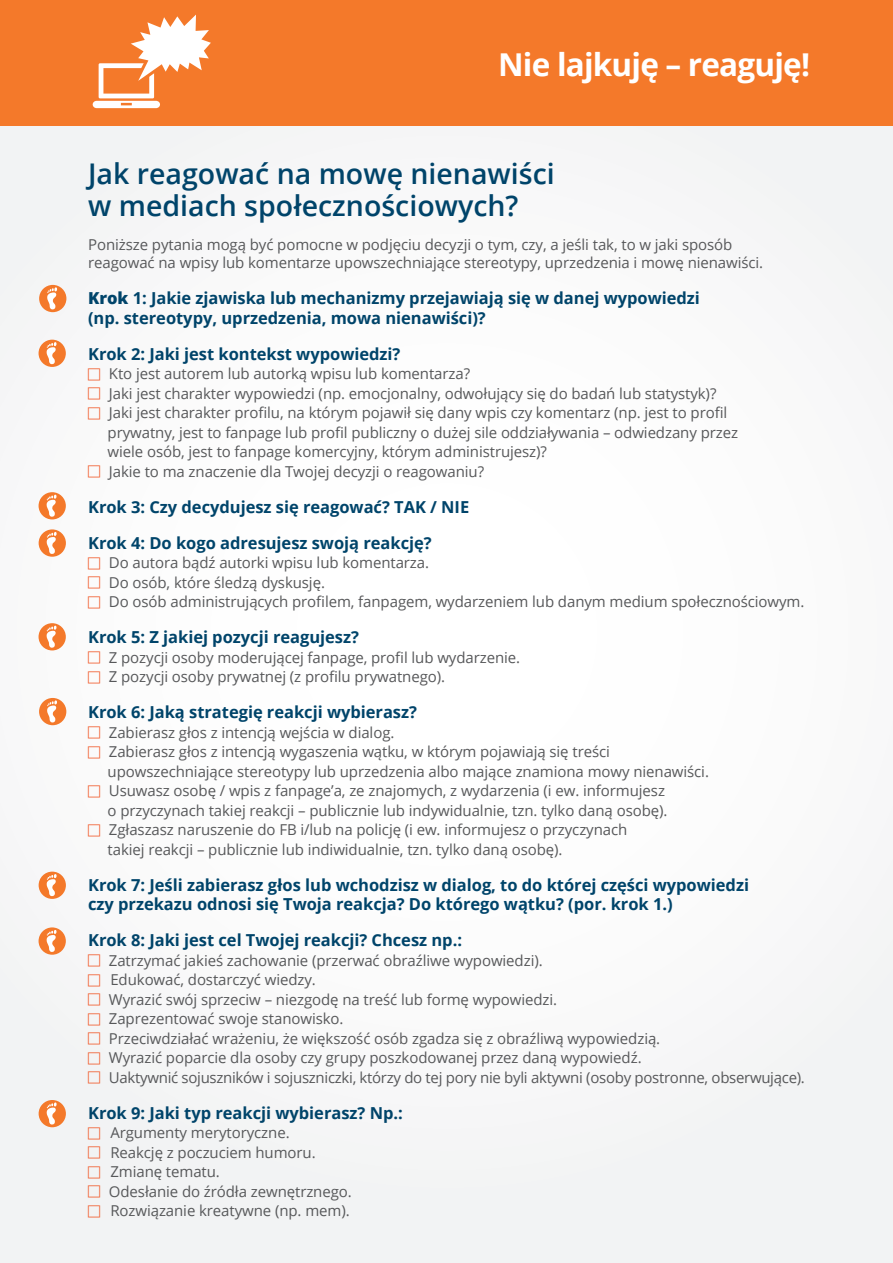
<style>
.page{position:relative;width:893px;height:1263px;background:#f9f9f9}
.page>*{position:absolute;margin:0;border:0;box-sizing:border-box;transform-origin:0 0}
.t1{font:700 31.5px "Open Sans";letter-spacing:-.025em;color:#fff}
.t2{font:600 28.5px/31.5px "Open Sans";color:#00446a}
.t3{font:700 16.5px/19.8px "Open Sans";color:#00446a}
.t4{font:15px/19.5px "Open Sans";letter-spacing:-.005em;color:#57585a}
.s1{font-weight:800}
</style>
<div class="page">
<div style="left:0;top:0;width:893px;height:125px;background:#f4792a"></div>
<svg style="left:93px;top:14px;width:118px;height:94px"></svg>
<div style="left:39px;top:1100px;width:27px;height:27px;background:#f4792a;border-radius:50%"></div>
<div style="left:39px;top:927px;width:27px;height:28px;background:#f4792a;border-radius:50%"></div>
<div style="left:39px;top:872px;width:27px;height:27px;background:#f4792a;border-radius:50%"></div>
<div style="left:39px;top:623px;width:27px;height:27px;background:#f4792a;border-radius:50%"></div>
<div style="left:39px;top:529px;width:27px;height:28px;background:#f4792a;border-radius:50%"></div>
<div style="left:39px;top:492px;width:27px;height:27px;background:#f4792a;border-radius:50%"></div>
<div style="left:39px;top:698px;width:27px;height:27px;background:#f4792a;border-radius:50%"></div>
<div style="left:39px;top:285px;width:27px;height:27px;background:#f4792a;border-radius:50%"></div>
<div style="left:39px;top:340px;width:27px;height:27px;background:#f4792a;border-radius:50%"></div>
<svg style="left:47px;top:1102px;width:10px;height:22px"></svg>
<svg style="left:47px;top:930px;width:10px;height:22px"></svg>
<svg style="left:47px;top:874px;width:10px;height:22px"></svg>
<svg style="left:47px;top:625px;width:10px;height:23px"></svg>
<svg style="left:47px;top:532px;width:10px;height:22px"></svg>
<svg style="left:47px;top:494px;width:10px;height:23px"></svg>
<svg style="left:47px;top:700px;width:10px;height:22px"></svg>
<svg style="left:47px;top:287px;width:10px;height:22px"></svg>
<svg style="left:47px;top:342px;width:10px;height:22px"></svg>
<h1 class="t1" style="left:498px;top:42px;width:313px">Nie lajkuję – reaguję!</h1>
<h2 class="t2" style="left:88px;top:157px;width:468px">Jak reagować na mowę nienawiści w mediach społecznościowych?</h2>
<p class="t4" style="left:88px;top:235px;width:677px;line-height:18px">Poniższe pytania mogą być pomocne w podjęciu decyzji o tym, czy, a jeśli tak, to w jaki sposób reagować na wpisy lub komentarze upowszechniające stereotypy, uprzedzenia i mowę nienawiści.</p>
<p class="t3" style="left:88px;top:287px;width:613px"><span class="s1">Krok</span> 1: Jakie zjawiska lub mechanizmy przejawiają się w danej wypowiedzi (np. stereotypy, uprzedzenia, mowa nienawiści)?</p>
<p class="t3" style="left:88px;top:343px;width:314px">Krok 2: Jaki jest kontekst wypowiedzi?</p>
<p class="t4" style="left:108px;top:363px;width:632px">Kto jest autorem lub autorką wpisu lub komentarza?<br>Jaki jest charakter wypowiedzi (np. emocjonalny, odwołujący się do badań lub statystyk)?<br>Jaki jest charakter profilu, na którym pojawił się dany wpis czy komentarz (np. jest to profil prywatny, jest to fanpage lub profil publiczny o dużej sile oddziaływania – odwiedzany przez wiele osób, jest to fanpage komercyjny, którym administrujesz)?<br>Jakie to ma znaczenie dla Twojej decyzji o reagowaniu?</p>
<p class="t3" style="left:88px;top:488px;width:383px;line-height:36px">Krok 3: Czy decydujesz się reagować? TAK / NIE<br>Krok 4: Do kogo adresujesz swoją reakcję?</p>
<p class="t4" style="left:109px;top:552px;width:697px">Do autora bądź autorki wpisu lub komentarza.<br>Do osób, które śledzą dyskusję.<br>Do osób administrujących profilem, fanpagem, wydarzeniem lub danym medium społecznościowym.</p>
<p class="t3" style="left:88px;top:627px;width:272px">Krok 5: Z jakiej pozycji reagujesz?</p>
<p class="t4" style="left:109px;top:647px;width:413px">Z pozycji osoby moderującej fanpage, profil lub wydarzenie.<br>Z pozycji osoby prywatnej (z profilu prywatnego).</p>
<p class="t3" style="left:88px;top:702px;width:330px">Krok 6: Jaką strategię reakcji wybierasz?</p>
<p class="t4" style="left:108px;top:722px;width:603px">Zabierasz głos z intencją wejścia w dialog.<br>Zabierasz głos z intencją wygaszenia wątku, w którym pojawiają się treści upowszechniające stereotypy lub uprzedzenia albo mające znamiona mowy nienawiści.<br>Usuwasz osobę / wpis z fanpage’a, ze znajomych, z wydarzenia (i ew. informujesz<br>o przyczynach takiej reakcji – publicznie lub indywidualnie, tzn. tylko daną osobę).<br>Zgłaszasz naruszenie do FB i/lub na policję (i ew. informujesz o przyczynach<br>takiej reakcji – publicznie lub indiwidualnie, tzn. tylko daną osobę).</p>
<p class="t3" style="left:88px;top:874px;width:662px">Krok 7: Jeśli zabierasz głos lub wchodzisz w dialog, to do której części wypowiedzi czy przekazu odnosi się Twoja reakcja? Do którego wątku? (por. krok 1.)</p>
<p class="t3" style="left:88px;top:930px;width:375px">Krok 8: Jaki jest cel Twojej reakcji? Chcesz np.:</p>
<p class="t4" style="left:109px;top:950px;width:697px">Zatrzymać jakieś zachowanie (przerwać obraźliwe wypowiedzi).<br>Edukować, dostarczyć wiedzy.<br>Wyrazić swój sprzeciw – niezgodę na treść lub formę wypowiedzi.<br>Zaprezentować swoje stanowisko.<br>Przeciwdziałać wrażeniu, że większość osób zgadza się z obraźliwą wypowiedzią.<br>Wyrazić poparcie dla osoby czy grupy poszkodowanej przez daną wypowiedź.<br>Uaktywnić sojuszników i sojuszniczki, którzy do tej pory nie byli aktywni (osoby postronne, obserwujące).</p>
<p class="t3" style="left:88px;top:1103px;width:316px">Krok 9: Jaki typ reakcji wybierasz? Np.:</p>
<p class="t4" style="left:109px;top:1123px;width:244px">Argumenty merytoryczne.<br>Reakcję z poczuciem humoru.<br>Zmianę tematu.<br>Odesłanie do źródła zewnętrznego.<br>Rozwiązanie kreatywne (np. mem).</p>
</div>
